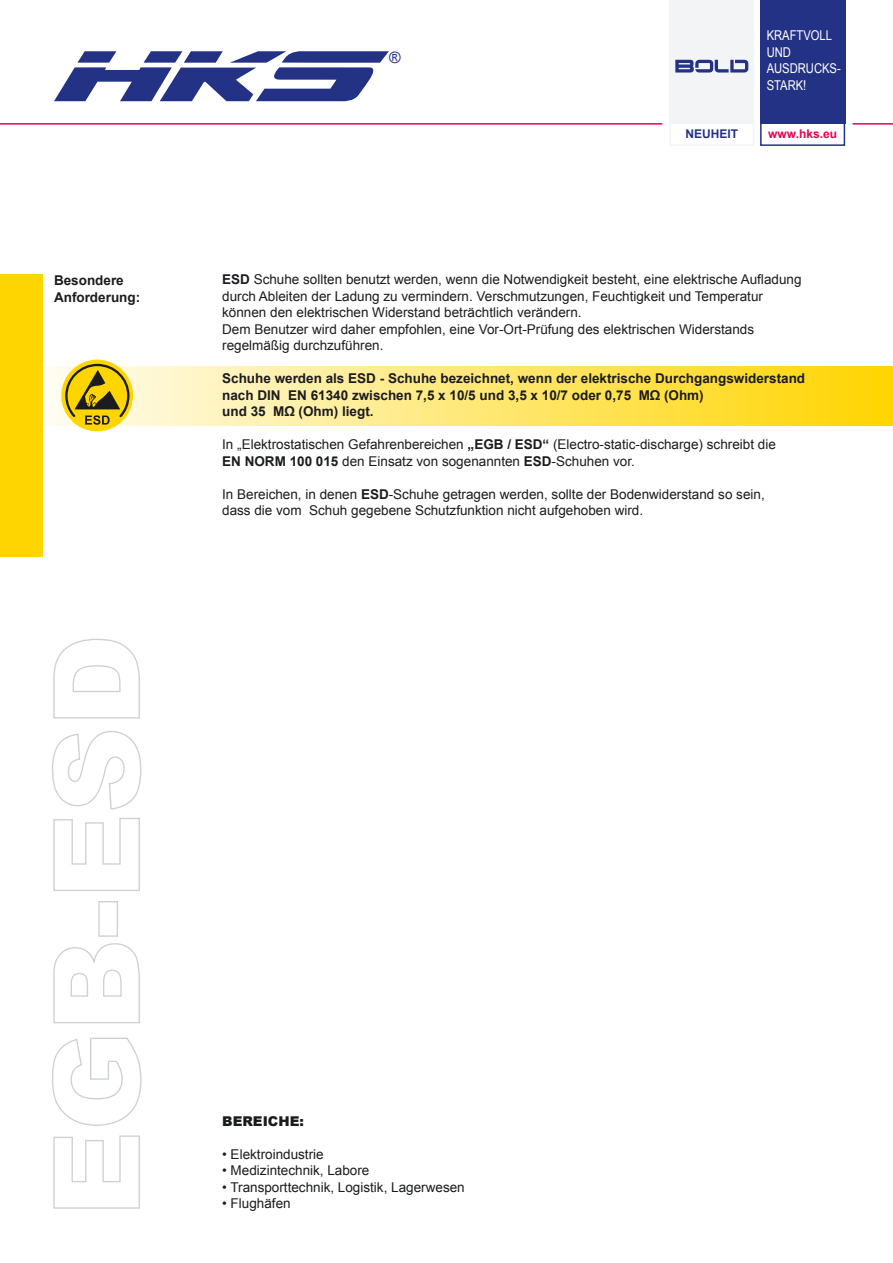
<style>
.page{position:relative;width:893px;height:1263px;background:#fff}
.page>*{position:absolute;margin:0;border:0;box-sizing:border-box;transform-origin:0 0}
.t1{font:15.75px "Arial";color:#243285}
.t2{font:13.5px/16.5px "Arial";color:#1b1c20}
.t3{font:700 13.5px/16.5px "Arial";color:#1b1c20}
.t4{font:13.5px/16.5px "Arial";color:#fff;scale:.83 1}
.t5{font:900 13.5px "Arial";color:#1b1c20}
.t6{font:700 12px "Arial";color:#e50050}
.t7{font:700 12px "Arial";color:#243285}
.s1{font-weight:700}
</style>
<div class="page">
<svg style="left:43px;top:366px;width:850px;height:59px;background:#ffe670"></svg>
<svg style="left:53px;top:1135px;width:87px;height:74px"></svg>
<svg style="left:52px;top:1037px;width:90px;height:89px"></svg>
<svg style="left:53px;top:943px;width:87px;height:81px"></svg>
<div style="left:98px;top:901px;width:20px;height:36px;border:1px solid #ced1d3"></div>
<svg style="left:53px;top:817px;width:87px;height:74px"></svg>
<svg style="left:52px;top:731px;width:90px;height:79px"></svg>
<svg style="left:53px;top:638px;width:87px;height:81px"></svg>
<div style="left:0;top:275px;width:43px;height:282px;background:#ffd500"></div>
<div style="left:61px;top:360px;width:72px;height:71px;background:#ffd500;border-radius:50%"></div>
<svg style="left:64px;top:363px;width:67px;height:62px"></svg>
<svg style="left:54px;top:51px;width:335px;height:50px"></svg>
<hr style="left:0;top:123px;width:662px;height:2px;background:#e50050">
<hr style="left:853px;top:123px;width:40px;height:2px;background:#e50050">
<div style="left:760px;top:121px;width:85px;height:25px;border:2px solid #243285"></div>
<div style="left:760px;top:0;width:85px;height:123px;background:#243285"></div>
<div style="left:669px;top:121px;width:85px;height:25px;border:2px solid #f3f4f5"></div>
<div style="left:669px;top:0;width:85px;height:123px;background:#f3f4f5"></div>
<svg style="left:675px;top:60px;width:73px;height:13px"></svg>
<p class="t3" style="left:54px;top:272px;width:88px">Besondere<br>Anforderung:</p>
<p class="t1" style="left:389px;top:47px;width:13px">®</p>
<p class="t7" style="left:686px;top:126px;width:54px">NEUHEIT</p>
<p class="t4" style="left:767px;top:28px;width:91px">KRAFTVOLL<br>UND<br>AUSDRUCKS-<br>STARK!</p>
<p class="t6" style="left:768px;top:126px;width:70px">www.hks.eu</p>
<p class="t2" style="left:222px;top:271px;width:581px"><span class="s1">ESD</span> Schuhe sollten benutzt werden, wenn die Notwendigkeit besteht, eine elektrische Aufladung</p>
<p class="t2" style="left:222px;top:288px;width:542px">durch Ableiten der Ladung zu vermindern. Verschmutzungen, Feuchtigkeit und Temperatur können den elektrischen Widerstand beträchtlich verändern.<br>Dem Benutzer wird daher empfohlen, eine Vor-Ort-Prüfung des elektrischen Widerstands regelmäßig durchzuführen.</p>
<p class="t3" style="left:222px;top:370px;width:584px">Schuhe werden als ESD - Schuhe bezeichnet, wenn der elektrische Durchgangswiderstand</p>
<p class="t3" style="left:222px;top:387px;width:483px">nach DIN EN 61340 zwischen 7,5 x 10/5 und 3,5 x 10/7 oder 0,75 MΩ (Ohm) und 35 MΩ (Ohm) liegt.</p>
<p class="t2" style="left:222px;top:436px;width:555px">In „Elektrostatischen Gefahrenbereichen <span class="s1">„EGB / ESD“</span> (Electro-static-discharge) schreibt die</p>
<p class="t2" style="left:222px;top:453px;width:414px"><span class="s1">EN NORM 100 015</span> den Einsatz von sogenannten <span class="s1">ESD</span>-Schuhen vor.</p>
<p class="t2" style="left:222px;top:486px;width:544px">In Bereichen, in denen <span class="s1">ESD</span>-Schuhe getragen werden, sollte der Bodenwiderstand so sein,</p>
<p class="t2" style="left:222px;top:502px;width:422px">dass die vom Schuh gegebene Schutzfunktion nicht aufgehoben wird.</p>
<p class="t5" style="left:222px;top:1111px;width:83px">BEREICHE:</p>
<p class="t2" style="left:222px;top:1146px;width:103px">• Elektroindustrie</p>
<p class="t2" style="left:222px;top:1162px;width:149px">• Medizintechnik, Labore</p>
<p class="t2" style="left:222px;top:1179px;width:244px">• Transporttechnik, Logistik, Lagerwesen</p>
<p class="t2" style="left:222px;top:1195px;width:70px">• Flughäfen</p>
</div>
